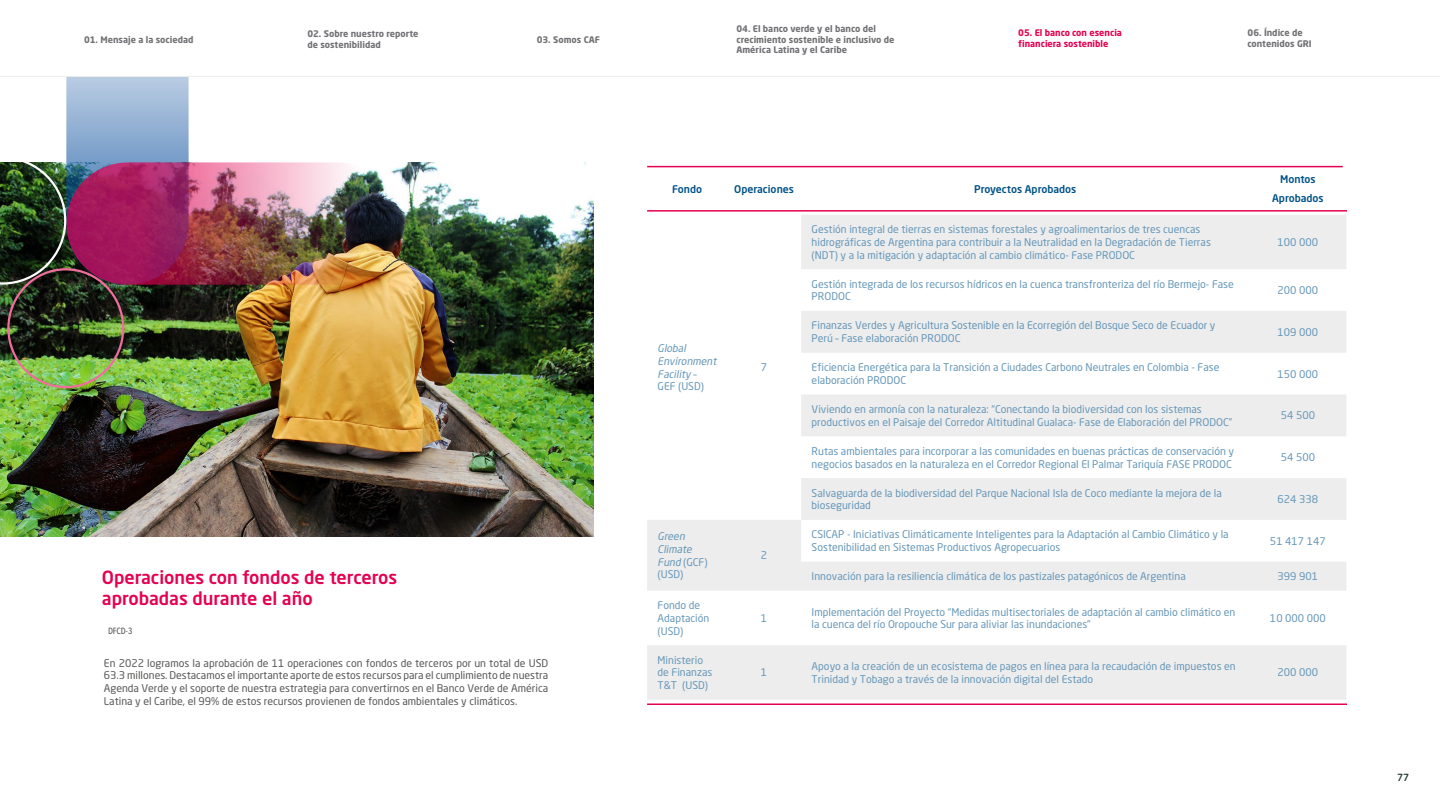
<style>
.page{position:relative;width:1440px;height:810px;background:#fff}
.page>*{position:absolute;margin:0;border:0;box-sizing:border-box;transform-origin:0 0}
.t1{font:500 18px/21.6px "Neo Sans Std";color:#e50051}
.t2{font:10.5px/12.8px "Neo Sans Std";color:#6697b8}
.t3{font:10.5px/12.8px "Neo Sans Std";color:#575756;text-align:justify}
.t4{font:italic 10.5px/12.8px "Neo Sans Std";color:#6697b8}
.t5{font:500 10.5px/18.8px "Neo Sans Std";color:#005288;text-align:center}
.t6{font:500 9.75px "Neo Sans Std";color:#273f39}
.t7{font:700 9px/10.8px "Neo Sans Std";color:#717074}
.t8{font:700 9px/10.8px "Neo Sans Std";color:#e50051}
.t9{font:500 9px "Avenir Next Condensed";color:#575756}
.s1{font-style:normal}
</style>
<div class="page">
<svg style="left:647px;top:215px;width:699px;height:485px"></svg>
<hr style="left:647px;top:210px;width:700px;height:2px;background:#e50051">
<hr style="left:647px;top:704px;width:700px;height:1px;background:#e50051">
<hr style="left:647px;top:166px;width:696px;height:1px;background:#e50051">
<img style="left:0;top:162px;width:593px;height:375px">
<svg style="left:66px;top:77px;width:123px;height:147px;background:#9590b8"></svg>
<img style="left:127px;top:162px;width:212px;height:123px">
<img style="left:0;top:162px;width:66px;height:123px">
<div style="left:7px;top:268px;width:117px;height:120px;border:2px solid #f06e9c;border-radius:50%"></div>
<svg style="left:0;top:76px;width:1440px;height:1px"></svg>
<p class="t7" style="left:84px;top:34px;width:111px">01. Mensaje a la sociedad</p>
<p class="t7" style="left:307px;top:28px;width:113px">02. Sobre nuestro reporte de sostenibilidad</p>
<p class="t7" style="left:537px;top:34px;width:65px">03. Somos CAF</p>
<p class="t7" style="left:736px;top:23px;width:160px">04. El banco verde y el banco del crecimiento sostenible e inclusivo de<br>América Latina y el Caribe</p>
<p class="t8" style="left:1018px;top:27px;width:105px">05. El banco con esencia financiera sostenible</p>
<p class="t7" style="left:1248px;top:27px;width:66px">06. Índice de contenidos GRI</p>
<p class="t5" style="left:672px;top:179px;width:31px">Fondo</p>
<p class="t5" style="left:734px;top:179px;width:61px">Operaciones</p>
<p class="t5" style="left:974px;top:179px;width:104px">Proyectos Aprobados</p>
<p class="t5" style="left:1272px;top:170px;width:53px">Montos<br>Aprobados</p>
<h1 class="t1" style="left:102px;top:566px;width:297px">Operaciones con fondos de terceros aprobadas durante el año</h1>
<p class="t9" style="left:108px;top:626px;width:26px">DFCD-3</p>
<p class="t3" style="left:104px;top:656px;width:446px">En 2022 logramos la aprobación de 11 operaciones con fondos de terceros por un total de USD 63.3 millones. Destacamos el importante aporte de estos recursos para el cumplimiento de nuestra Agenda Verde y el soporte de nuestra estrategia para convertirnos en el Banco Verde de América Latina y el Caribe, el 99% de estos recursos provienen de fondos ambientales y climáticos.</p>
<p class="t4" style="left:658px;top:342px;width:63px">Global<br>Environment<br>Facility <span class="s1">–<br>GEF (USD)</span></p>
<p class="t4" style="left:658px;top:530px;width:51px">Green<br>Climate<br>Fund <span class="s1">(GCF) (USD)</span></p>
<p class="t2" style="left:658px;top:599px;width:53px">Fondo de<br>Adaptación (USD)</p>
<p class="t2" style="left:658px;top:653px;width:56px">Ministerio de Finanzas<br>T&amp;T (USD)</p>
<p class="t2" style="left:761px;top:361px;width:8px">7</p>
<p class="t2" style="left:761px;top:549px;width:8px">2</p>
<p class="t2" style="left:812px;top:223px;width:401px">Gestión integral de tierras en sistemas forestales y agroalimentarios de tres cuencas hidrográficas de Argentina para contribuir a la Neutralidad en la Degradación de Tierras (NDT) y a la mitigación y adaptación al cambio climático- Fase PRODOC</p>
<p class="t2" style="left:1278px;top:236px;width:42px">100 000</p>
<p class="t2" style="left:812px;top:277px;width:424px">Gestión integrada de los recursos hídricos en la cuenca transfronteriza del río Bermejo- Fase<br>PRODOC</p>
<p class="t2" style="left:1278px;top:284px;width:42px">200 000</p>
<p class="t2" style="left:812px;top:319px;width:405px">Finanzas Verdes y Agricultura Sostenible en la Ecorregión del Bosque Seco de Ecuador y<br>Perú – Fase elaboración PRODOC</p>
<p class="t2" style="left:1278px;top:325px;width:42px">109 000</p>
<p class="t2" style="left:812px;top:361px;width:409px">Eficiencia Energética para la Transición a Ciudades Carbono Neutrales en Colombia - Fase elaboración PRODOC</p>
<p class="t2" style="left:1278px;top:367px;width:42px">150 000</p>
<p class="t2" style="left:812px;top:403px;width:422px">Viviendo en armonía con la naturaleza: “Conectando la biodiversidad con los sistemas productivos en el Paisaje del Corredor Altitudinal Gualaca- Fase de Elaboración del PRODOC”</p>
<p class="t2" style="left:1281px;top:409px;width:36px">54 500</p>
<p class="t2" style="left:812px;top:444px;width:424px">Rutas ambientales para incorporar a las comunidades en buenas prácticas de conservación y negocios basados en la naturaleza en el Corredor Regional El Palmar Tariquía FASE PRODOC</p>
<p class="t2" style="left:1281px;top:451px;width:36px">54 500</p>
<p class="t2" style="left:812px;top:486px;width:412px">Salvaguarda de la biodiversidad del Parque Nacional Isla de Coco mediante la mejora de la bioseguridad</p>
<p class="t2" style="left:1278px;top:493px;width:42px">624 338</p>
<p class="t2" style="left:812px;top:528px;width:419px">CSICAP - Iniciativas Climáticamente Inteligentes para la Adaptación al Cambio Climático y la<br>Sostenibilidad en Sistemas Productivos Agropecuarios</p>
<p class="t2" style="left:1270px;top:534px;width:57px">51 417 147</p>
<p class="t2" style="left:812px;top:570px;width:376px">Innovación para la resiliencia climática de los pastizales patagónicos de Argentina</p>
<p class="t2" style="left:1278px;top:570px;width:42px">399 901</p>
<p class="t2" style="left:761px;top:612px;width:8px">1</p>
<p class="t2" style="left:812px;top:605px;width:425px">Implementación del Proyecto “Medidas multisectoriales de adaptación al cambio climático en la cuenca del río Oropouche Sur para aliviar las inundaciones”</p>
<p class="t2" style="left:1270px;top:612px;width:57px">10 000 000</p>
<p class="t2" style="left:761px;top:666px;width:8px">1</p>
<p class="t2" style="left:812px;top:660px;width:426px">Apoyo a la creación de un ecosistema de pagos en línea para la recaudación de impuestos en<br>Trinidad y Tobago a través de la innovación digital del Estado</p>
<p class="t2" style="left:1278px;top:666px;width:42px">200 000</p>
<p class="t6" style="left:1397px;top:771px;width:14px">77</p>
</div>
